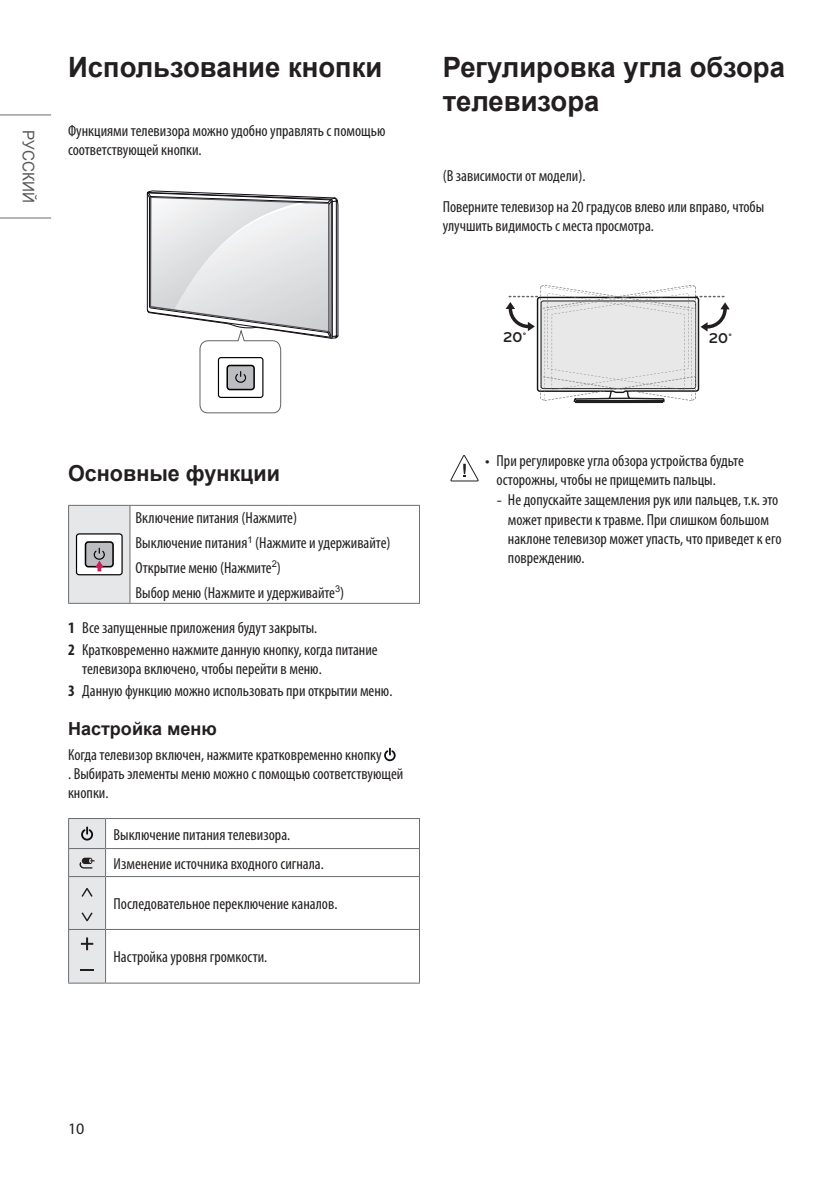
<style>
.page{position:relative;width:840px;height:1191px;background:#fff}
.page>*{position:absolute;margin:0;border:0;box-sizing:border-box;transform-origin:0 0}
.Title_1{font:700 28px/33.6px "Arial";color:#231f20}
.Title_2{font:700 22px "Arial";color:#231f20}
.Title3{font:700 18px "Arial";color:#231f20}
.Body{font:condensed 16px/19.2px "Myriad Pro";color:#231f20}
.Empty{font:condensed 16px "Myriad Pro";color:#231f20}
.t1{font:16px "Arial";color:#57585a;scale:.95 1}
.t2{font:16px "Myriad Pro";color:#231f20}
.t3{font:700 14.8px "Bryant LG";color:#231f20}
.s1{font-weight:700}
.s2{font-family:"LG Smart";font-stretch:normal}
</style>
<div class="page">
<hr style="left:0;top:217px;width:51px;height:1px;background:#6c6d70">
<hr style="left:0;top:114px;width:51px;height:1px;background:#6c6d70">
<svg style="left:147px;top:191px;width:191px;height:223px"></svg>
<div style="left:69px;top:505px;width:61px;height:98px;background:#e6e7e9"></div>
<hr style="left:68px;top:505px;width:62px;height:1px;background:#6c6d70">
<hr style="left:68px;top:506px;width:1px;height:97px;background:#6c6d70">
<hr style="left:68px;top:603px;width:62px;height:1px;background:#6c6d70">
<hr style="left:130px;top:505px;width:290px;height:1px;background:#6c6d70">
<hr style="left:129px;top:506px;width:1px;height:97px;background:#6c6d70">
<hr style="left:419px;top:506px;width:1px;height:97px;background:#6c6d70">
<hr style="left:130px;top:603px;width:290px;height:1px;background:#6c6d70">
<div style="left:76px;top:534px;width:46px;height:41px;background:#fff;border-radius:3px"></div>
<div style="left:76px;top:533px;width:47px;height:42px;border:1px solid #000;border-radius:3px"></div>
<div style="left:85px;top:542px;width:28px;height:24px;background:#bcbdc0;border-radius:3px"></div>
<div style="left:85px;top:541px;width:29px;height:26px;border:2px solid #000;border-radius:3px"></div>
<svg style="left:93px;top:547px;width:12px;height:24px"></svg>
<svg style="left:384px;top:747px;width:11px;height:14px"></svg>
<hr style="left:105px;top:818px;width:315px;height:1px;background:#6c6d70">
<hr style="left:105px;top:848px;width:315px;height:1px;background:#6c6d70">
<svg style="left:419px;top:819px;width:1px;height:57px"></svg>
<hr style="left:105px;top:876px;width:315px;height:1px;background:#6c6d70">
<hr style="left:419px;top:877px;width:1px;height:52px;background:#6c6d70">
<hr style="left:105px;top:929px;width:315px;height:1px;background:#6c6d70">
<hr style="left:419px;top:930px;width:1px;height:52px;background:#6c6d70">
<hr style="left:105px;top:982px;width:315px;height:1px;background:#6c6d70">
<svg style="left:68px;top:818px;width:38px;height:165px;background:#d4d4d6"></svg>
<svg style="left:505px;top:285px;width:224px;height:118px"></svg>
<svg style="left:450px;top:455px;width:28px;height:26px"></svg>
<p class="t1" style="left:39px;top:130px;width:77px;rotate:90deg">РУССКИЙ</p>
<p class="Title_1" style="left:68px;top:51px;width:315px">Использование кнопки</p>
<p class="Body" style="left:68px;top:121px;width:318px">Функциями телевизора можно удобно управлять с помощью соответствующей кнопки.</p>
<p class="Title_1" style="left:442px;top:51px;width:343px">Регулировка угла обзора телевизора</p>
<p class="Empty" style="left:442px;top:166px;width:144px">(В зависимости от модели).</p>
<p class="Body" style="left:442px;top:196px;width:323px">Поверните телевизор на 20 градусов влево или вправо, чтобы улучшить видимость с места просмотра.</p>
<p class="t3" style="left:503px;top:328px;width:25px">20˚</p>
<p class="t3" style="left:708px;top:328px;width:25px">20˚</p>
<p class="Title_2" style="left:68px;top:458px;width:213px">Основные функции</p>
<p class="Body" style="left:135px;top:508px;width:163px">Включение питания (Нажмите)</p>
<p class="Body" style="left:135px;top:533px;width:256px">Выключение питания<sup>1</sup> (Нажмите и удерживайте)</p>
<p class="Body" style="left:135px;top:557px;width:147px">Открытие меню (Нажмите<sup>2</sup>)</p>
<p class="Body" style="left:135px;top:582px;width:210px">Выбор меню (Нажмите и удерживайте<sup>3</sup>)</p>
<p class="Body" style="left:68px;top:618px;width:251px"><span class="s1">1</span> Все запущенные приложения будут закрыты.</p>
<p class="Body" style="left:82px;top:640px;width:297px;text-indent:-14px"><span class="s1">2</span> Кратковременно нажмите данную кнопку, когда питание телевизора включено, чтобы перейти в меню.</p>
<p class="Body" style="left:68px;top:681px;width:325px"><span class="s1">3</span> Данную функцию можно использовать при открытии меню.</p>
<p class="Title3" style="left:68px;top:716px;width:150px">Настройка меню</p>
<p class="Body" style="left:68px;top:744px;width:336px">Когда телевизор включен, нажмите кратковременно кнопку<br>. Выбирать элементы меню можно с помощью соответствующей кнопки.</p>
<p class="Body" style="left:113px;top:824px;width:178px">Выключение питания телевизора.</p>
<p class="Body" style="left:113px;top:853px;width:212px">Изменение источника входного сигнала.</p>
<p class="Body" style="left:113px;top:894px;width:225px">Последовательное переключение каналов.</p>
<p class="Body" style="left:113px;top:947px;width:155px">Настройка уровня громкости.</p>
<p class="Body" style="left:496px;top:451px;width:249px;text-indent:-11px"><span class="s2">•</span> При регулировке угла обзора устройства будьте осторожны, чтобы не прищемить пальцы.</p>
<p class="Body" style="left:507px;top:490px;width:275px;text-indent:-11px"><span class="s2">-</span> Не допускайте защемления рук или пальцев, т.к. это может привести к травме. При слишком большом наклоне телевизор может упасть, что приведет к его повреждению.</p>
<p class="t2" style="left:68px;top:1119px;width:18px">10</p>
</div>
